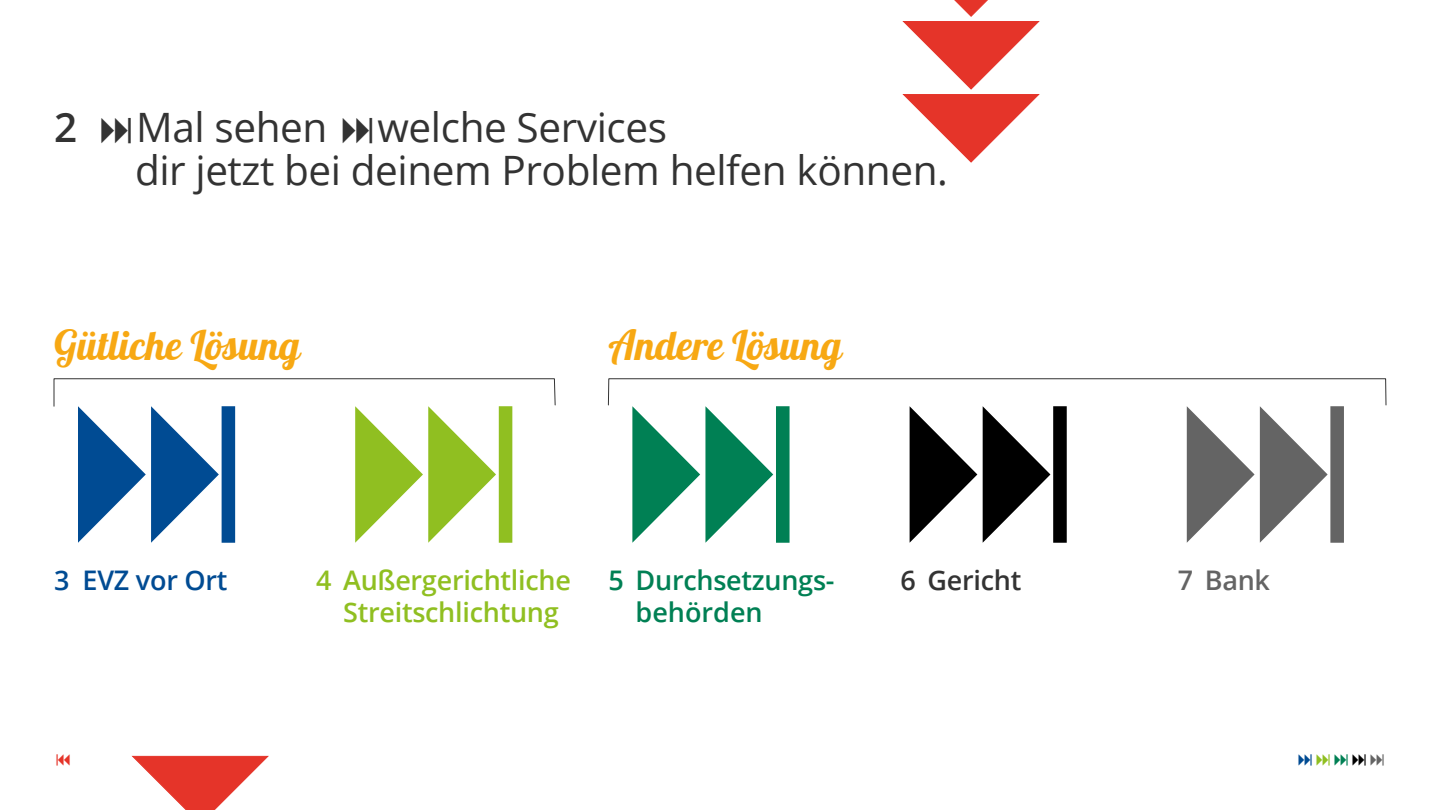
<style>
.page{position:relative;width:1440px;height:810px;background:#fff}
.page>*{position:absolute;margin:0;border:0;box-sizing:border-box;transform-origin:0 0}
.paginatitel_54{font:40.5px/43.6px "Open Sans";letter-spacing:-.01em;color:#333}
.Lobster-54{font:40.5px "Lobster";color:#f7a813}
.paginatitel_54-2{font:600 40.5px "Open Sans";color:#333}
.paginatitel_54-3{font:600 27px/32.4px "Open Sans";letter-spacing:-.01em;color:#90bf21;text-align:center}
.body_kleur{font:600 27px/32.4px "Open Sans";letter-spacing:-.01em;color:#008054}
.body_kleur-2{font:600 27px "Open Sans";letter-spacing:-.01em;color:#004b93}
.body_kleur-3{font:600 27px "Open Sans";letter-spacing:-.01em;color:#333}
.body_kleur-4{font:600 27px "Open Sans";color:#646464}
.s1{font-style:inherit}
</style>
<div class="page">
<svg style="left:53px;top:378px;width:503px;height:165px"></svg>
<svg style="left:608px;top:378px;width:779px;height:165px"></svg>
<svg style="left:902px;top:0;width:138px;height:163px"></svg>
<svg style="left:131px;top:755px;width:138px;height:55px"></svg>
<p class="paginatitel_54-2" style="left:54px;top:99px;width:25px">2</p>
<p class="paginatitel_54" style="left:135px;top:104px;width:814px">Mal sehen welche S<span class="s1">ervices<br></span>dir jetzt bei deinem Problem helfen können<span class="s1">.</span></p>
<p class="Lobster-54" style="left:54px;top:320px;width:248px">Gütliche Lösung</p>
<p class="Lobster-54" style="left:608px;top:320px;width:235px">Andere Lösung</p>
<p class="paginatitel_54-3" style="left:316px;top:563px;width:256px">4 Außergerichtliche<br>Streitschlichtung</p>
<p class="body_kleur-2" style="left:54px;top:562px;width:175px"><span class="s1">3</span> EVZ vor Ort</p>
<p class="body_kleur" style="left:636px;top:563px;width:200px;text-indent:-27px"><span class="s1">5</span> Durchsetzungs&shy;behörden</p>
<p class="body_kleur-3" style="left:901px;top:562px;width:122px"><span class="s1">6</span> Gericht</p>
<p class="body_kleur-4" style="left:1178px;top:562px;width:94px">7 Bank</p>
</div>
